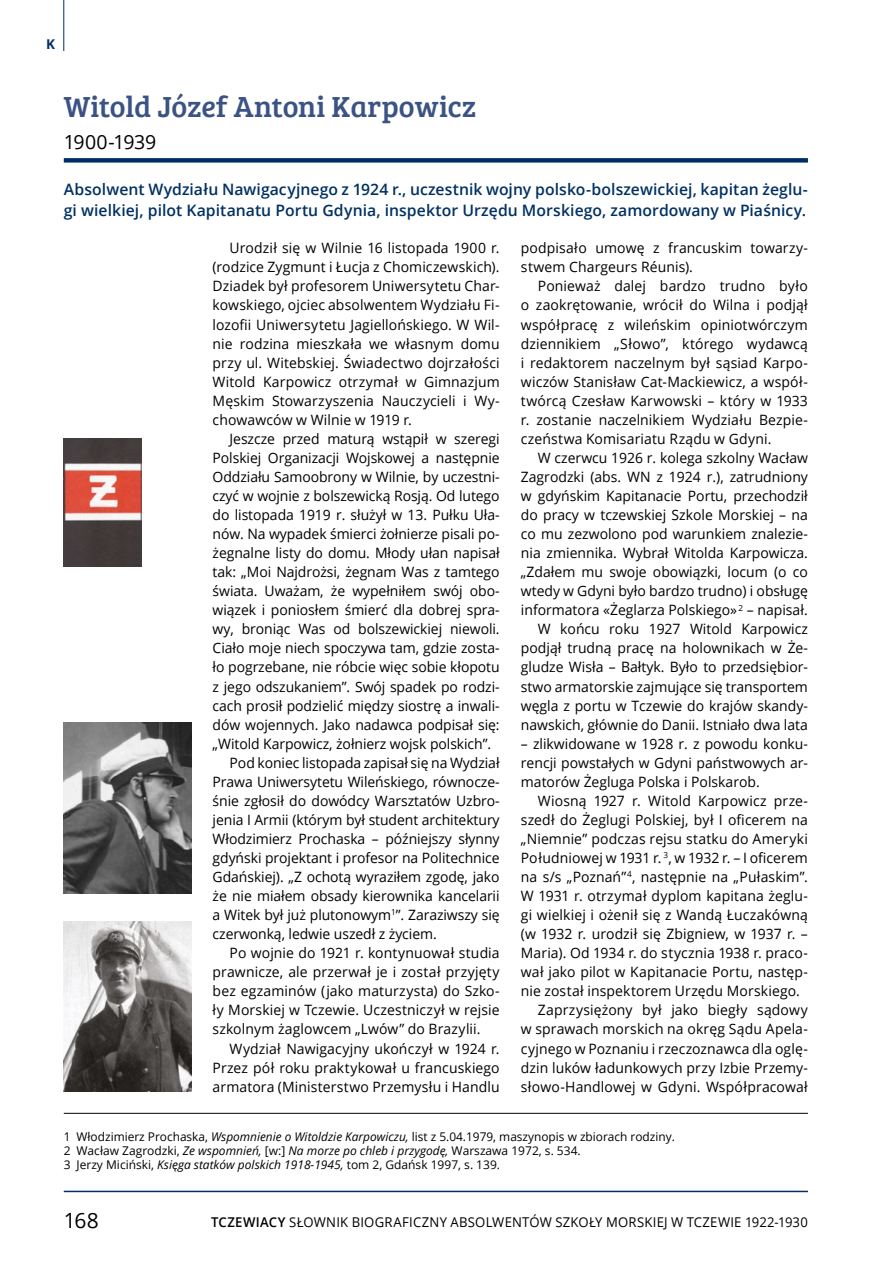
<style>
.page{position:relative;width:893px;height:1263px;background:#fff}
.page>*{position:absolute;margin:0;border:0;box-sizing:border-box;transform-origin:0 0}
.t1{font:30px "Bree Serif";color:#3a5384}
.t2{font:21px "Open Sans";color:#000}
.t3{font:19.5px "Open Sans";letter-spacing:-.015em;color:#000}
.t4{font:600 15.75px/21px "Open Sans";letter-spacing:.005em;color:#003063}
.t5{font:14.25px/19px "Open Sans";color:#000;text-align:justify}
.t6{font:13.5px "Open Sans";letter-spacing:.015em;color:#000}
.t7{font:700 13.5px "Open Sans";color:#003063}
.t8{font:12px/14.1px "Open Sans";color:#000}
.s1{font-style:italic}
.s2{font-weight:600}
</style>
<div class="page">
<hr style="left:64px;top:1191px;width:744px;height:1px;background:#003063">
<hr style="left:63px;top:0;width:1px;height:51px;background:#003063">
<div style="left:64px;top:158px;width:744px;height:5px;background:#003063"></div>
<img style="left:64px;top:723px;width:127px;height:170px">
<img style="left:64px;top:921px;width:127px;height:171px">
<hr style="left:64px;top:1113px;width:744px;height:1px;background:#000">
<img style="left:64px;top:439px;width:78px;height:128px">
<p class="t7" style="left:46px;top:34px;width:10px">K</p>
<h1 class="t1" style="left:64px;top:85px;width:414px">Witold Józef Antoni Karpowicz</h1>
<h3 class="t3" style="left:64px;top:128px;width:94px">1900-1939</h3>
<p class="t4" style="left:64px;top:178px;width:746px">Absolwent Wydziału Nawigacyjnego z 1924 r., uczestnik wojny polsko-bolszewickiej, kapitan żeglu&shy;gi wielkiej, pilot Kapitanatu Portu Gdynia, inspektor Urzędu Morskiego, zamordowany w Piaśnicy.</p>
<p class="t5" style="left:213px;top:238px;width:289px;text-indent:17px">Urodził się w Wilnie 16 listopada 1900 r. (rodzice Zygmunt i Łucja z Chomiczewskich).<br>Dziadek był profesorem Uniwersytetu Char&shy;kowskiego, ojciec absolwentem Wydziału Fi&shy;lozofii Uniwersytetu Jagiellońskiego. W Wil&shy;nie rodzina mieszkała we własnym domu przy ul. Witebskiej. Świadectwo dojrzałości Witold Karpowicz otrzymał w Gimnazjum Męskim Stowarzyszenia Nauczycieli i Wy&shy;chowawców w Wilnie w 1919 r.</p>
<p class="t5" style="left:230px;top:429px;width:272px">Jeszcze przed maturą wstąpił w szeregi</p>
<p class="t5" style="left:213px;top:448px;width:289px">Polskiej Organizacji Wojskowej a następnie</p>
<p class="t5" style="left:213px;top:467px;width:289px">Oddziału Samoobrony w Wilnie, by uczestni-</p>
<p class="t5" style="left:213px;top:486px;width:289px">czyć w wojnie z bolszewicką Rosją. Od lutego</p>
<p class="t5" style="left:213px;top:505px;width:289px">do listopada 1919 r. służył w 13. Pułku Uła-</p>
<p class="t5" style="left:213px;top:524px;width:289px">nów. Na wypadek śmierci żołnierze pisali po-</p>
<p class="t5" style="left:213px;top:543px;width:289px">żegnalne listy do domu. Młody ułan napisał</p>
<p class="t5" style="left:213px;top:562px;width:289px">tak: „Moi Najdrożsi, żegnam Was z tamtego</p>
<p class="t5" style="left:213px;top:581px;width:289px">świata. Uważam, że wypełniłem swój obo-</p>
<p class="t5" style="left:213px;top:600px;width:289px">wiązek i poniosłem śmierć dla dobrej spra-</p>
<p class="t5" style="left:213px;top:619px;width:289px">wy, broniąc Was od bolszewickiej niewoli.</p>
<p class="t5" style="left:213px;top:638px;width:289px">Ciało moje niech spoczywa tam, gdzie zosta-</p>
<p class="t5" style="left:213px;top:657px;width:289px">ło pogrzebane, nie róbcie więc sobie kłopotu</p>
<p class="t5" style="left:213px;top:676px;width:289px">z jego odszukaniem”. Swój spadek po rodzi-</p>
<p class="t5" style="left:213px;top:695px;width:289px">cach prosił podzielić między siostrę a inwali-</p>
<p class="t5" style="left:213px;top:714px;width:289px">dów wojennych. Jako nadawca podpisał się:</p>
<p class="t5" style="left:213px;top:734px;width:280px">„Witold Karpowicz, żołnierz wojsk polskich”.</p>
<p class="t5" style="left:230px;top:753px;width:272px">Pod koniec listopada zapisał się na Wydział</p>
<p class="t5" style="left:213px;top:772px;width:289px">Prawa Uniwersytetu Wileńskiego, równocze-</p>
<p class="t5" style="left:213px;top:791px;width:289px">śnie zgłosił do dowódcy Warsztatów Uzbro-</p>
<p class="t5" style="left:213px;top:810px;width:289px">jenia I Armii (którym był student architektury</p>
<p class="t5" style="left:213px;top:829px;width:289px">Włodzimierz Prochaska – późniejszy słynny</p>
<p class="t5" style="left:213px;top:848px;width:289px">gdyński projektant i profesor na Politechnice</p>
<p class="t5" style="left:213px;top:867px;width:289px">Gdańskiej). „Z ochotą wyraziłem zgodę, jako</p>
<p class="t5" style="left:213px;top:886px;width:289px">że nie miałem obsady kierownika kancelarii</p>
<p class="t5" style="left:213px;top:905px;width:289px">a Witek był już plutonowym<sup>1</sup>”. Zaraziwszy się</p>
<p class="t5" style="left:213px;top:924px;width:226px">czerwonką, ledwie uszedł z życiem.</p>
<p class="t5" style="left:230px;top:943px;width:272px">Po wojnie do 1921 r. kontynuował studia</p>
<p class="t5" style="left:213px;top:962px;width:289px">prawnicze, ale przerwał je i został przyjęty</p>
<p class="t5" style="left:213px;top:981px;width:289px">bez egzaminów (jako maturzysta) do Szko-</p>
<p class="t5" style="left:213px;top:1000px;width:289px">ły Morskiej w Tczewie. Uczestniczył w rejsie</p>
<p class="t5" style="left:213px;top:1019px;width:269px">szkolnym żaglowcem „Lwów” do Brazylii.</p>
<p class="t5" style="left:230px;top:1038px;width:271px">Wydział Nawigacyjny ukończył w 1924 r.</p>
<p class="t5" style="left:213px;top:1057px;width:289px">Przez pół roku praktykował u francuskiego</p>
<p class="t5" style="left:213px;top:1076px;width:289px">armatora (Ministerstwo Przemysłu i Handlu</p>
<p class="t5" style="left:521px;top:238px;width:289px">podpisało umowę z francuskim towarzy&shy;stwem Chargeurs Réunis).</p>
<p class="t5" style="left:521px;top:276px;width:289px;text-indent:17px">Ponieważ dalej bardzo trudno było o zaokrętowanie, wrócił do Wilna i podjął współpracę z wileńskim opiniotwórczym dziennikiem „Słowo”, którego wydawcą i redaktorem naczelnym był sąsiad Karpo&shy;wiczów Stanisław Cat-Mackiewicz, a współ&shy;twórcą Czesław Karwowski – który w 1933 r. zostanie naczelnikiem Wydziału Bezpie&shy;czeństwa Komisariatu Rządu w Gdyni.</p>
<p class="t5" style="left:521px;top:448px;width:289px;text-align:right">W czerwcu 1926 r. kolega szkolny Wacław Zagrodzki (abs. WN z 1924 r.), zatrudniony w gdyńskim Kapitanacie Portu, przechodził do pracy w tczewskiej Szkole Morskiej – na co mu zezwolono pod warunkiem znalezie&shy;nia zmiennika. Wybrał Witolda Karpowicza. „Zdałem mu swoje obowiązki, locum (o co wtedy w Gdyni było bardzo trudno) i obsługę informatora «Żeglarza Polskiego» <sup>2</sup> – napisał.<br>W końcu roku 1927 Witold Karpowicz podjął trudną pracę na holownikach w Że&shy;gludze Wisła – Bałtyk. Było to przedsiębior&shy;stwo armatorskie zajmujące się transportem węgla z portu w Tczewie do krajów skandy&shy;nawskich, głównie do Danii. Istniało dwa lata</p>
<p class="t5" style="left:521px;top:734px;width:289px">– zlikwidowane w 1928 r. z powodu konku&shy;rencji powstałych w Gdyni państwowych ar&shy;matorów Żegluga Polska i Polskarob.</p>
<p class="t5" style="left:538px;top:791px;width:272px">Wiosną 1927 r. Witold Karpowicz prze-</p>
<p class="t5" style="left:521px;top:810px;width:288px">szedł do Żeglugi Polskiej, był I oficerem na</p>
<p class="t5" style="left:521px;top:829px;width:289px">„Niemnie” podczas rejsu statku do Ameryki</p>
<p class="t5" style="left:521px;top:848px;width:289px">Południowej w 1931 r. <sup>3</sup>, w 1932 r. – I oficerem</p>
<p class="t5" style="left:521px;top:867px;width:288px">na s/s „Poznań”<sup>4</sup>, następnie na „Pułaskim”.</p>
<p class="t5" style="left:521px;top:886px;width:289px">W 1931 r. otrzymał dyplom kapitana żeglu-</p>
<p class="t5" style="left:521px;top:905px;width:289px">gi wielkiej i ożenił się z Wandą Łuczakówną</p>
<p class="t5" style="left:521px;top:924px;width:289px">(w 1932 r. urodził się Zbigniew, w 1937 r. –</p>
<p class="t5" style="left:521px;top:943px;width:289px">Maria). Od 1934 r. do stycznia 1938 r. praco-</p>
<p class="t5" style="left:521px;top:962px;width:289px">wał jako pilot w Kapitanacie Portu, następ-</p>
<p class="t5" style="left:521px;top:981px;width:280px">nie został inspektorem Urzędu Morskiego.</p>
<p class="t5" style="left:538px;top:1000px;width:272px">Zaprzysiężony był jako biegły sądowy</p>
<p class="t5" style="left:521px;top:1019px;width:289px">w sprawach morskich na okręg Sądu Apela-</p>
<p class="t5" style="left:521px;top:1038px;width:289px">cyjnego w Poznaniu i rzeczoznawca dla oglę-</p>
<p class="t5" style="left:521px;top:1057px;width:289px">dzin luków ładunkowych przy Izbie Przemy-</p>
<p class="t5" style="left:521px;top:1076px;width:289px">słowo-Handlowej w Gdyni. Współpracował</p>
<p class="t8" style="left:64px;top:1129px;width:613px">1 Włodzimierz Prochaska, <span class="s1">Wspomnienie o Witoldzie Karpowiczu,</span> list z 5.04.1979, maszynopis w zbiorach rodziny.<br>2 Wacław Zagrodzki, <span class="s1">Ze wspomnień,</span> [w:] <span class="s1">Na morze po chleb i przygodę,</span> Warszawa 1972, s. 534.<br>3 Jerzy Miciński, <span class="s1">Księga statków polskich 1918-1945,</span> tom 2, Gdańsk 1997, s. 139.</p>
<h2 class="t2" style="left:64px;top:1206px;width:36px">168</h2>
<p class="t6" style="left:211px;top:1212px;width:598px"><span class="s2">TCZEWIACY</span> SŁOWNIK BIOGRAFICZNY ABSOLWENTÓW SZKOŁY MORSKIEJ W TCZEWIE 1922-1930</p>
</div>
